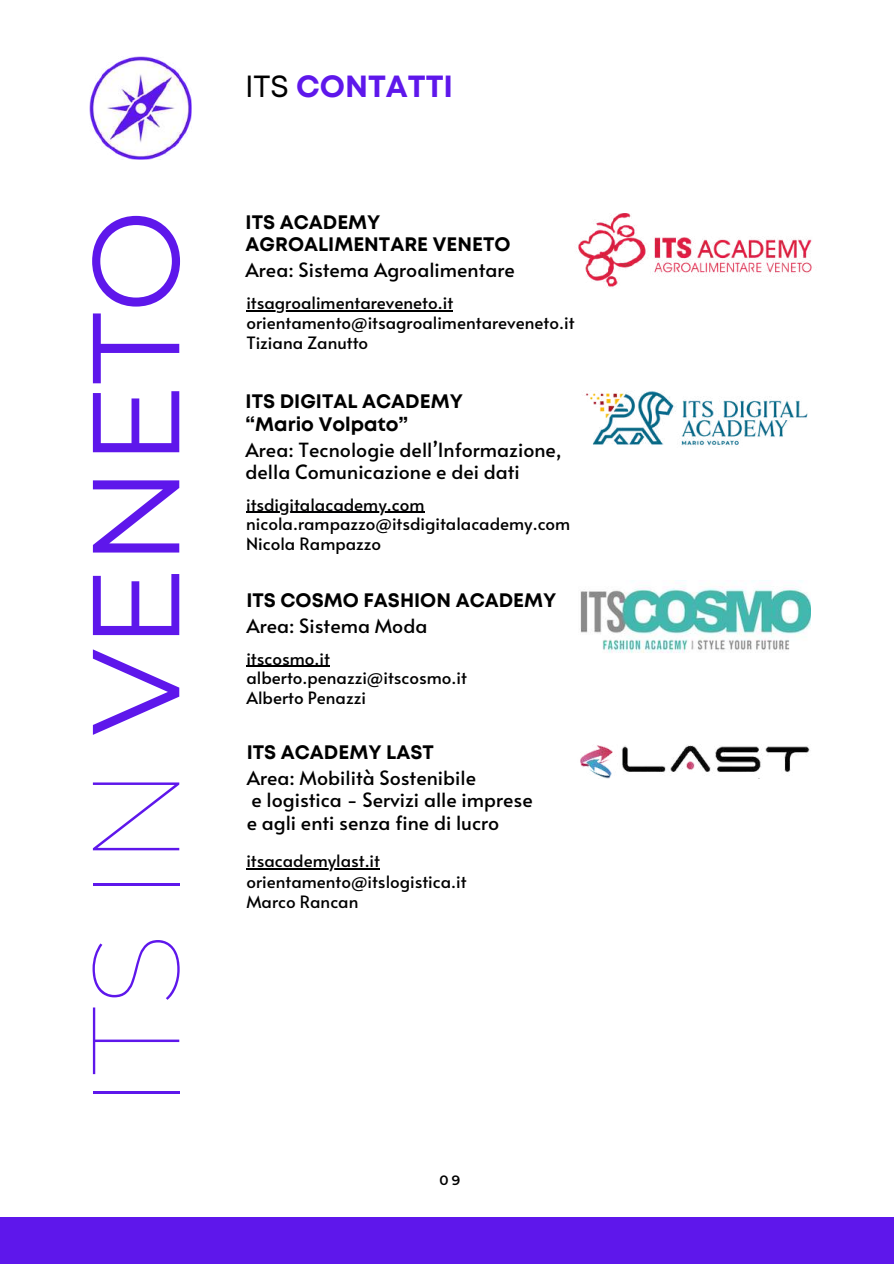
<style>
.page{position:relative;width:894px;height:1264px;background:#fff}
.page>*{position:absolute;margin:0;border:0;box-sizing:border-box;transform-origin:0 0}
.t1{font:123.3px "Montserrat";color:#5e17eb}
.t2{font:700 30.6px "Mont";color:#5e17eb}
.t3{font:19.5px/22.5px "Alata";color:#000}
.t4{font:700 19.5px/22.5px "Mont";color:#000}
.t5{font:16.95px/20.2px "Alata";color:#000}
.t6{font:16.95px/19.6px "Alata";color:#000001}
.t7{font:600 13.5px "Montserrat";color:#000001}
.s1{font-weight:100}
.s2{font-weight:400;color:#000}
</style>
<div class="page">
<div style="left:0;top:1217px;width:893px;height:46px;background:#5e17eb"></div>
<img style="left:89px;top:57px;width:103px;height:102px">
<img style="left:578px;top:213px;width:234px;height:75px">
<img style="left:586px;top:391px;width:222px;height:55px">
<img style="left:580px;top:580px;width:230px;height:73px">
<img style="left:580px;top:745px;width:230px;height:33px">
<hr style="left:246px;top:310px;width:207px;height:1px;background:#000">
<hr style="left:246px;top:511px;width:178px;height:2px;background:#000001">
<hr style="left:246px;top:665px;width:84px;height:2px;background:#000">
<hr style="left:246px;top:868px;width:134px;height:1px;background:#000">
<h1 class="t1" style="left:60px;top:1109px;width:901px;rotate:-90deg"><span class="s1">ITS IN</span> VENETO</h1>
<h2 class="t2" style="left:245px;top:75px;width:209px"><span class="s2">ITS</span> CONTATTI</h2>
<p class="t4" style="left:245px;top:212px;width:266px">ITS ACADEMY<br>AGROALIMENTARE VENETO</p>
<p class="t3" style="left:245px;top:258px;width:271px">Area: Sistema Agroalimentare</p>
<p class="t5" style="left:246px;top:292px;width:329px">itsagroalimentareveneto.it orientamento@itsagroalimentareveneto.it<br>Tiziana Zanutto</p>
<p class="t4" style="left:245px;top:391px;width:219px">ITS DIGITAL ACADEMY “Mario Volpato”</p>
<p class="t3" style="left:245px;top:437px;width:317px">Area: Tecnologie dell’Informazione, della Comunicazione e dei dati</p>
<p class="t6" style="left:246px;top:493px;width:326px">itsdigitalacademy.com nicola.rampazzo@itsdigitalacademy.com<br>Nicola Rampazzo</p>
<p class="t4" style="left:246px;top:590px;width:311px">ITS COSMO FASHION ACADEMY</p>
<p class="t3" style="left:246px;top:613px;width:182px">Area: Sistema Moda</p>
<p class="t5" style="left:246px;top:648px;width:222px;line-height:19.6px">itscosmo.it alberto.penazzi@itscosmo.it<br>Alberto Penazzi</p>
<p class="t4" style="left:247px;top:742px;width:189px">ITS ACADEMY LAST</p>
<p class="t3" style="left:247px;top:765px;width:287px">Area: Mobilità Sostenibile<br>e logistica - Servizi alle imprese e agli enti senza fine di lucro</p>
<p class="t5" style="left:246px;top:850px;width:221px">itsacademylast.it orientamento@itslogistica.it<br>Marco Rancan</p>
<p class="t7" style="left:439px;top:1171px;width:22px">09</p>
</div>
